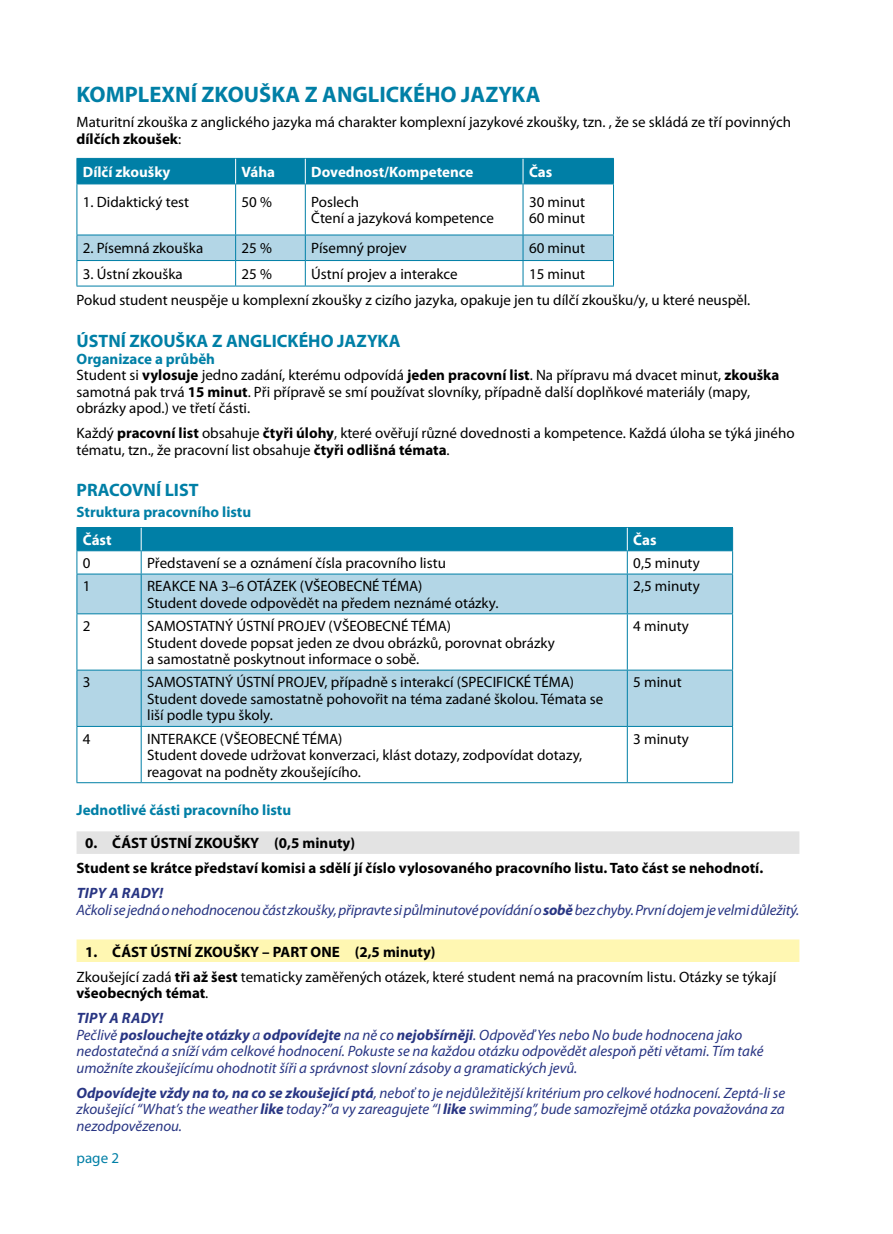
<style>
.page{position:relative;width:893px;height:1234px;background:#fff}
.page>*{position:absolute;margin:0;border:0;box-sizing:border-box;transform-origin:0 0}
.t1{font:700 22.5px "Myriad Pro";color:#007fa6}
.t2{font:700 18px "Myriad Pro";color:#007fa6}
.t3{font:15px/16.5px "Myriad Pro";color:#000}
.t4{font:italic 15px/16.5px "Myriad Pro";color:#283583}
.t5{font:700 15px "Myriad Pro";color:#000}
.t6{font:700 15px "Myriad Pro";color:#007fa6}
.t7{font:700 15px "Myriad Pro";color:#fff}
.t8{font:italic 700 15px "Myriad Pro";letter-spacing:.02em;color:#283583}
.t9{font:15px "Myriad Pro";color:#007fa6}
.s1{font-weight:700}
</style>
<div class="page">
<div style="left:77px;top:831px;width:722px;height:22px;background:#e3e3e3"></div>
<div style="left:77px;top:939px;width:722px;height:22px;background:#fff7b2"></div>
<hr style="left:77px;top:184px;width:1px;height:50px;background:#007fa6">
<hr style="left:235px;top:184px;width:1px;height:50px;background:#007fa6">
<hr style="left:305px;top:184px;width:1px;height:50px;background:#007fa6">
<hr style="left:523px;top:184px;width:1px;height:50px;background:#007fa6">
<hr style="left:613px;top:184px;width:1px;height:50px;background:#007fa6">
<hr style="left:77px;top:234px;width:159px;height:1px;background:#007fa6">
<hr style="left:236px;top:234px;width:69px;height:1px;background:#007fa6">
<hr style="left:305px;top:234px;width:218px;height:1px;background:#007fa6">
<hr style="left:523px;top:234px;width:91px;height:1px;background:#007fa6">
<svg style="left:77px;top:235px;width:537px;height:50px"></svg>
<hr style="left:77px;top:285px;width:159px;height:1px;background:#007fa6">
<hr style="left:236px;top:285px;width:69px;height:1px;background:#007fa6">
<hr style="left:305px;top:285px;width:218px;height:1px;background:#007fa6">
<hr style="left:523px;top:285px;width:91px;height:1px;background:#007fa6">
<div style="left:77px;top:158px;width:537px;height:26px;background:#007fa6"></div>
<svg style="left:78px;top:574px;width:654px;height:152px;fill:#b3d6e6"></svg>
<hr style="left:77px;top:573px;width:64px;height:1px;background:#007fa6">
<hr style="left:77px;top:574px;width:1px;height:39px;background:#007fa6">
<hr style="left:141px;top:573px;width:486px;height:1px;background:#007fa6">
<hr style="left:141px;top:574px;width:1px;height:39px;background:#007fa6">
<hr style="left:627px;top:573px;width:106px;height:1px;background:#007fa6">
<hr style="left:627px;top:574px;width:1px;height:39px;background:#007fa6">
<hr style="left:732px;top:574px;width:1px;height:39px;background:#007fa6">
<hr style="left:77px;top:613px;width:64px;height:1px;background:#007fa6">
<hr style="left:77px;top:614px;width:1px;height:55px;background:#007fa6">
<hr style="left:141px;top:613px;width:486px;height:1px;background:#007fa6">
<hr style="left:141px;top:614px;width:1px;height:55px;background:#007fa6">
<hr style="left:627px;top:613px;width:106px;height:1px;background:#007fa6">
<hr style="left:627px;top:614px;width:1px;height:55px;background:#007fa6">
<hr style="left:732px;top:614px;width:1px;height:55px;background:#007fa6">
<hr style="left:77px;top:669px;width:64px;height:1px;background:#007fa6">
<hr style="left:77px;top:670px;width:1px;height:56px;background:#007fa6">
<hr style="left:141px;top:669px;width:486px;height:1px;background:#007fa6">
<hr style="left:141px;top:670px;width:1px;height:56px;background:#007fa6">
<hr style="left:627px;top:669px;width:106px;height:1px;background:#007fa6">
<hr style="left:627px;top:670px;width:1px;height:56px;background:#007fa6">
<hr style="left:732px;top:670px;width:1px;height:56px;background:#007fa6">
<hr style="left:77px;top:726px;width:64px;height:1px;background:#007fa6">
<hr style="left:77px;top:726px;width:1px;height:56px;background:#007fa6">
<hr style="left:141px;top:726px;width:486px;height:1px;background:#007fa6">
<hr style="left:141px;top:726px;width:1px;height:56px;background:#007fa6">
<hr style="left:627px;top:726px;width:106px;height:1px;background:#007fa6">
<hr style="left:627px;top:726px;width:1px;height:56px;background:#007fa6">
<hr style="left:732px;top:726px;width:1px;height:56px;background:#007fa6">
<hr style="left:77px;top:782px;width:64px;height:1px;background:#007fa6">
<hr style="left:141px;top:782px;width:486px;height:1px;background:#007fa6">
<hr style="left:627px;top:782px;width:106px;height:1px;background:#007fa6">
<svg style="left:77px;top:527px;width:656px;height:46px"></svg>
<p class="t1" style="left:77px;top:80px;width:465px">KOMPLEXNÍ ZKOUŠKA Z ANGLICKÉHO JAZYKA</p>
<p class="t3" style="left:77px;top:113px;width:716px">Maturitní zkouška z anglického jazyka má charakter komplexní jazykové zkoušky, tzn. , že se skládá ze tří povinných <span class="s1">dílčích zkoušek</span>:</p>
<p class="t7" style="left:83px;top:162px;width:89px">Dílčí zkoušky</p>
<p class="t7" style="left:242px;top:162px;width:35px">Váha</p>
<p class="t7" style="left:311px;top:162px;width:164px">Dovednost/Kompetence</p>
<p class="t7" style="left:529px;top:162px;width:25px">Čas</p>
<p class="t3" style="left:83px;top:193px;width:108px">1. Didaktický test</p>
<p class="t3" style="left:242px;top:193px;width:32px">50 %</p>
<p class="t3" style="left:311px;top:193px;width:49px">Poslech</p>
<p class="t3" style="left:311px;top:210px;width:184px">Čtení a jazyková kompetence</p>
<p class="t3" style="left:529px;top:193px;width:58px">30 minut</p>
<p class="t3" style="left:529px;top:210px;width:58px">60 minut</p>
<p class="t3" style="left:83px;top:240px;width:122px">2. Písemná zkouška</p>
<p class="t3" style="left:242px;top:240px;width:32px">25 %</p>
<p class="t3" style="left:311px;top:240px;width:97px">Písemný projev</p>
<p class="t3" style="left:529px;top:240px;width:58px">60 minut</p>
<p class="t3" style="left:83px;top:265px;width:101px">3. Ústní zkouška</p>
<p class="t3" style="left:242px;top:265px;width:32px">25 %</p>
<p class="t3" style="left:311px;top:265px;width:148px">Ústní projev a interakce</p>
<p class="t3" style="left:529px;top:265px;width:58px">15 minut</p>
<p class="t3" style="left:77px;top:292px;width:675px">Pokud student neuspěje u komplexní zkoušky z cizího jazyka, opakuje jen tu dílčí zkoušku/y, u které neuspěl.</p>
<p class="t2" style="left:77px;top:329px;width:326px">ÚSTNÍ ZKOUŠKA Z ANGLICKÉHO JAZYKA</p>
<p class="t6" style="left:77px;top:348px;width:140px">Organizace a průběh</p>
<p class="t3" style="left:77px;top:366px;width:704px">Student si <span class="s1">vylosuje</span> jedno zadání, kterému odpovídá <span class="s1">jeden pracovní list</span>. Na přípravu má dvacet minut, <span class="s1">zkouška </span>samotná pak trvá <span class="s1">15 minut</span>. Při přípravě se smí používat slovníky, případně další doplňkové materiály (mapy, obrázky apod.) ve třetí části.</p>
<p class="t3" style="left:77px;top:424px;width:720px">Každý <span class="s1">pracovní list</span> obsahuje <span class="s1">čtyři úlohy</span>, které ověřují různé dovednosti a kompetence. Každá úloha se týká jiného tématu, tzn., že pracovní list obsahuje <span class="s1">čtyři odlišná témata</span>.</p>
<p class="t2" style="left:77px;top:478px;width:124px">PRACOVNÍ LIST</p>
<p class="t6" style="left:77px;top:502px;width:176px">Struktura pracovního listu</p>
<p class="t7" style="left:83px;top:530px;width:30px">Část</p>
<p class="t7" style="left:633px;top:530px;width:25px">Čas</p>
<p class="t3" style="left:83px;top:554px;width:9px">0</p>
<p class="t3" style="left:147px;top:554px;width:300px">Představení se a oznámení čísla pracovního listu</p>
<p class="t3" style="left:633px;top:554px;width:68px">0,5 minuty</p>
<p class="t3" style="left:83px;top:577px;width:9px">1</p>
<p class="t3" style="left:147px;top:577px;width:277px">REAKCE NA 3–6 OTÁZEK (VŠEOBECNÉ TÉMA)</p>
<p class="t3" style="left:147px;top:594px;width:353px">Student dovede odpovědět na předem neznámé otázky.</p>
<p class="t3" style="left:633px;top:577px;width:68px">2,5 minuty</p>
<p class="t3" style="left:83px;top:617px;width:9px">2</p>
<p class="t3" style="left:147px;top:617px;width:305px">SAMOSTATNÝ ÚSTNÍ PROJEV (VŠEOBECNÉ TÉMA)</p>
<p class="t3" style="left:147px;top:634px;width:409px">Student dovede popsat jeden ze dvou obrázků, porovnat obrázky a samostatně poskytnout informace o sobě.</p>
<p class="t3" style="left:83px;top:673px;width:9px">3</p>
<p class="t3" style="left:147px;top:673px;width:428px">SAMOSTATNÝ ÚSTNÍ PROJEV, případně s interakcí (SPECIFICKÉ TÉMA)</p>
<p class="t3" style="left:147px;top:690px;width:458px">Student dovede samostatně pohovořit na téma zadané školou. Témata se liší podle typu školy.</p>
<p class="t3" style="left:83px;top:730px;width:9px">4</p>
<p class="t3" style="left:147px;top:730px;width:197px">INTERAKCE (VŠEOBECNÉ TÉMA)</p>
<p class="t3" style="left:147px;top:746px;width:437px">Student dovede udržovat konverzaci, klást dotazy, zodpovídat dotazy, reagovat na podněty zkoušejícího.</p>
<p class="t3" style="left:633px;top:617px;width:57px">4 minuty</p>
<p class="t3" style="left:633px;top:673px;width:50px">5 minut</p>
<p class="t3" style="left:633px;top:730px;width:57px">3 minuty</p>
<p class="t6" style="left:77px;top:799px;width:216px">Jednotlivé části pracovního listu</p>
<p class="t5" style="left:85px;top:833px;width:272px">0. ČÁST ÚSTNÍ ZKOUŠKY (0,5 minuty)</p>
<p class="t5" style="left:77px;top:858px;width:688px">Student se krátce představí komisi a sdělí jí číslo vylosovaného pracovního listu. Tato část se nehodnotí.</p>
<p class="t8" style="left:77px;top:883px;width:88px">TIPY A RADY!</p>
<p class="t4" style="left:77px;top:901px;width:724px">Ačkoli se jedná o nehodnocenou část zkoušky, připravte si půlminutové povídání o <span class="s1">sobě</span> bez chyby. První dojem je velmi důležitý.</p>
<p class="t5" style="left:85px;top:941px;width:352px">1. ČÁST ÚSTNÍ ZKOUŠKY – PART ONE (2,5 minuty)</p>
<p class="t3" style="left:77px;top:967px;width:701px">Zkoušející zadá <span class="s1">tři až šest</span> tematicky zaměřených otázek, které student nemá na pracovním listu. Otázky se týkají <span class="s1">všeobecných témat</span>.</p>
<p class="t8" style="left:77px;top:1007px;width:88px">TIPY A RADY!</p>
<p class="t4" style="left:77px;top:1025px;width:688px">Pečlivě <span class="s1">poslouchejte otázky</span> a <span class="s1">odpovídejte</span> na ně co <span class="s1">nejobšírněji</span>. Odpověď Yes nebo No bude hodnocena jako nedostatečná a sníží vám celkové hodnocení. Pokuste se na každou otázku odpovědět alespoň pěti větami. Tím také umožníte zkoušejícímu ohodnotit šíři a správnost slovní zásoby a gramatických jevů.</p>
<p class="t4" style="left:77px;top:1083px;width:710px;text-align:justify"><span class="s1">Odpovídejte vždy na to, na co se zkoušející ptá</span>, neboť to je nejdůležitější kritérium pro celkové hodnocení. Zeptá‑li se zkoušející “What’s the weather <span class="s1">like</span> today?”a vy zareagujete “I <span class="s1">like</span> swimming”, bude samozřejmě otázka považována za nezodpovězenou.</p>
<p class="t9" style="left:77px;top:1147px;width:44px">page 2</p>
</div>
